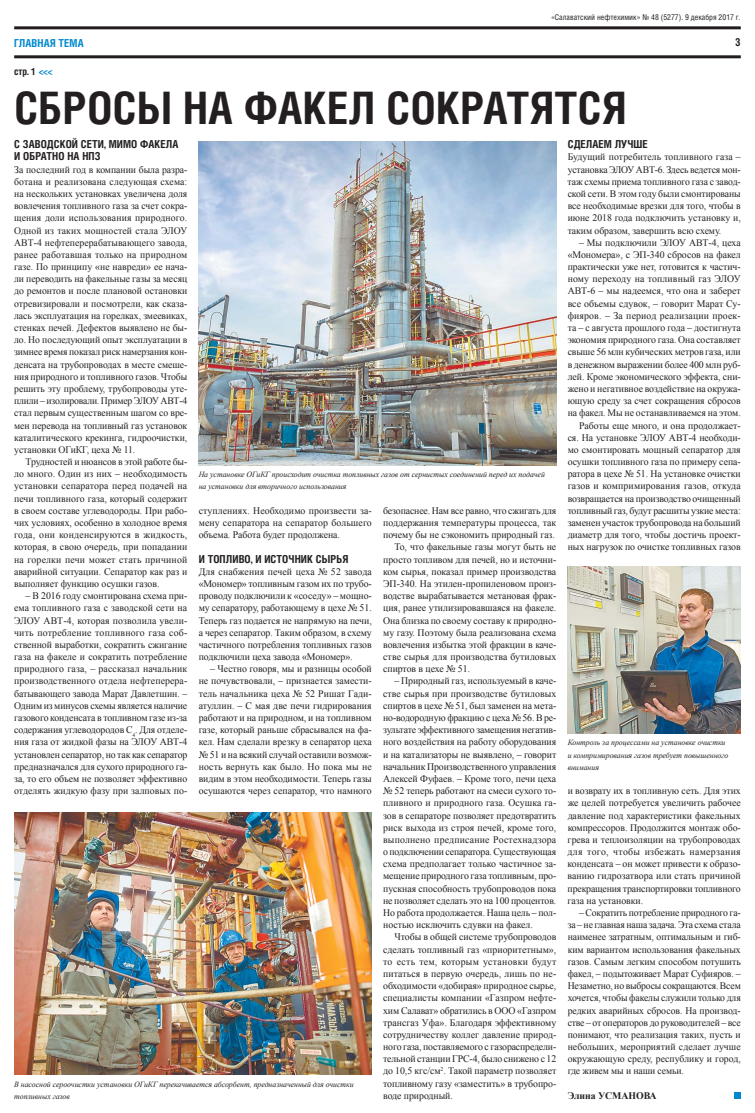
<style>
.page{position:relative;width:755px;height:1113px;background:#fff}
.page>*{position:absolute;margin:0;border:0;box-sizing:border-box;transform-origin:0 0}
.t1{font:700 44.8px "Helios Cond";letter-spacing:.01em;color:#231f20}
.t2{font:700 11px/12.2px "Helios Cond";letter-spacing:.01em;color:#231f20}
.t3{font:700 11px "Helios Cond";letter-spacing:.01em;color:#0089cf}
.t4{font:10px/12.2px "Times New Roman";letter-spacing:-.005em;color:#231f20;text-align:justify}
.t5{font:700 10px "Times New Roman";letter-spacing:-.005em;color:#231f20}
.t6{font:700 10px "Helios Cond";color:#231f20}
.t7{font:italic 8px/12.2px "Times New Roman";letter-spacing:-.005em;color:#231f20}
.t8{font:8px "Helios Cond";color:#231f20}
.s1{color:#0089cf}
</style>
<div class="page">
<hr style="left:14px;top:26px;width:726px;height:3px;background:#231f20">
<hr style="left:14px;top:55px;width:726px;height:3px;background:#231f20">
<img style="left:198px;top:142px;width:358px;height:323px">
<img style="left:14px;top:812px;width:357px;height:262px">
<img style="left:567px;top:566px;width:173px;height:167px">
<div style="left:733px;top:1092px;width:7px;height:7px;background:#0089cf"></div>
<p class="t8" style="left:550px;top:14px;width:191px">«Салаватский нефтехимик» № 48 (5277). 9 декабря 2017 г.</p>
<p class="t3" style="left:14px;top:39px;width:71px">ГЛАВНАЯ ТЕМА</p>
<p class="t2" style="left:734px;top:37px;width:7px">3</p>
<p class="t6" style="left:14px;top:68px;width:40px">стр. 1 <span class="s1">&lt;&lt;&lt;</span></p>
<h1 class="t1" style="left:14px;top:92px;width:613px">СБРОСЫ НА ФАКЕЛ СОКРАТЯТСЯ</h1>
<p class="t2" style="left:14px;top:139px;width:165px">С ЗАВОДСКОЙ СЕТИ, МИМО ФАКЕЛА<br>И ОБРАТНО НА НПЗ</p>
<p class="t4" style="left:14px;top:163px;width:174px">За последний год в компании была разра&shy;ботана и реализована следующая схема: на нескольких установках увеличена доля вовлечения топливного газа за счет сокра&shy;щения доли использования природного.<br>Одной из таких мощностей стала ЭЛОУ АВТ-4 нефтеперерабатывающего завода, ранее работавшая только на природном газе. По принципу «не навреди» ее нача&shy;ли переводить на факельные газы за месяц до ремонтов и после плановой остановки отревизировали и посмотрели, как сказа&shy;лась эксплуатация на горелках, змеевиках, стенках печей. Дефектов выявлено не бы&shy;ло. Но последующий опыт эксплуатации в зимнее время показал риск намерзания кон&shy;денсата на трубопроводах в месте смеше&shy;ния природного и топливного газов. Чтобы решить эту проблему, трубопроводы уте&shy;плили – изолировали. Пример ЭЛОУ АВТ-4 стал первым существенным шагом со вре&shy;мен перевода на топливный газ установок каталитического крекинга, гидроочистки, установки ОГиКГ, цеха № 11.</p>
<p class="t4" style="left:14px;top:455px;width:174px;text-indent:11px">Трудностей и нюансов в этой работе бы&shy;ло много. Один из них – необходимость установки сепаратора перед подачей на печи топливного газа, который содержит в своем составе углеводороды. При рабо&shy;чих условиях, особенно в холодное время года, они конденсируются в жидкость, которая, в свою очередь, при попадании на горелки печи может стать причиной аварийной ситуации. Сепаратор как раз и выполняет функцию осушки газов.</p>
<p class="t4" style="left:14px;top:589px;width:174px;text-indent:11px">– В 2016 году смонтирована схема при&shy;ема топливного газа с заводской сети на ЭЛОУ АВТ-4, которая позволила увели&shy;чить потребление топливного газа соб&shy;ственной выработки, сократить сжигание газа на факеле и сократить потребление природного газа, – рассказал начальник производственного отдела нефтеперера&shy;батывающего завода Марат Давлетшин. – Одним из минусов схемы является наличие газового конденсата в топливном газе из-за содержания углеводородов С<sub>4</sub>. Для отделе&shy;ния газа от жидкой фазы на ЭЛОУ АВТ-4 установлен сепаратор, но так как сепаратор предназначался для сухого природного га&shy;за, то его объем не позволяет эффективно отделять жидкую фазу при залповых по-</p>
<p class="t7" style="left:198px;top:468px;width:347px">На установке ОГиКГ происходит очистка топливных газов от сернистых соединений перед их подачей на установки для вторичного использования</p>
<p class="t4" style="left:198px;top:504px;width:174px">ступлениях. Необходимо произвести за&shy;мену сепаратора на сепаратор большего объема. Работа будет продолжена.</p>
<p class="t2" style="left:198px;top:553px;width:151px">И ТОПЛИВО, И ИСТОЧНИК СЫРЬЯ</p>
<p class="t4" style="left:198px;top:565px;width:174px">Для снабжения печей цеха № 52 завода «Мономер» топливным газом их по трубо&shy;проводу подключили к «соседу» – мощно&shy;му сепаратору, работающему в цехе № 51.<br>Теперь газ подается не напрямую на печи, а через сепаратор. Таким образом, в схему частичного потребления топливных газов подключили цеха завода «Мономер».</p>
<p class="t4" style="left:198px;top:663px;width:174px;text-indent:11px">– Честно говоря, мы и разницы особой не почувствовали, – признается замести&shy;тель начальника цеха № 52 Ришат Гади&shy;атуллин. – С мая две печи гидрирования работают и на природном, и на топливном газе, который раньше сбрасывался на фа&shy;кел. Нам сделали врезку в сепаратор цеха № 51 и на всякий случай оставили возмож&shy;ность вернуть как было. Но пока мы не видим в этом необходимости. Теперь газы осушаются через сепаратор, что намного</p>
<p class="t4" style="left:383px;top:504px;width:174px">безопаснее. Нам все равно, что сжигать для</p>
<p class="t4" style="left:383px;top:516px;width:174px">поддержания температуры процесса, так</p>
<p class="t4" style="left:383px;top:529px;width:173px">почему бы не сэкономить природный газ.</p>
<p class="t4" style="left:394px;top:541px;width:163px">То, что факельные газы могут быть не</p>
<p class="t4" style="left:383px;top:553px;width:174px">просто топливом для печей, но и источни-</p>
<p class="t4" style="left:383px;top:565px;width:174px">ком сырья, показал пример производства</p>
<p class="t4" style="left:383px;top:577px;width:174px">ЭП-340. На этилен-пропиленовом произ-</p>
<p class="t4" style="left:383px;top:589px;width:174px">водстве вырабатывается метановая фрак-</p>
<p class="t4" style="left:383px;top:602px;width:174px">ция, ранее утилизировавшаяся на факеле.</p>
<p class="t4" style="left:383px;top:614px;width:174px">Она близка по своему составу к природно-</p>
<p class="t4" style="left:383px;top:626px;width:174px">му газу. Поэтому была реализована схема</p>
<p class="t4" style="left:383px;top:638px;width:174px">вовлечения избытка этой фракции в каче-</p>
<p class="t4" style="left:383px;top:650px;width:174px">стве сырья для производства бутиловых</p>
<p class="t4" style="left:383px;top:663px;width:88px">спиртов в цехе № 51.</p>
<p class="t4" style="left:383px;top:675px;width:174px;text-indent:11px">– Природный газ, используемый в каче&shy;стве сырья при производстве бутиловых спиртов в цехе № 51, был заменен на мета&shy;но-водородную фракцию с цеха № 56. В ре&shy;зультате эффективного замещения негатив&shy;ного воздействия на работу оборудования и на катализаторы не выявлено, – говорит начальник Производственного управления Алексей Фуфаев. – Кроме того, печи цеха № 52 теперь работают на смеси сухого то&shy;пливного и природного газа. Осушка га&shy;зов в сепараторе позволяет предотвратить риск выхода из строя печей, кроме того, выполнено предписание Ростехнадзора о подключении сепаратора. Существующая схема предполагает только частичное за&shy;мещение природного газа топливным, про&shy;пускная способность трубопроводов пока не позволяет сделать это на 100 процентов.<br>Но работа продолжается. Наша цель – пол&shy;ностью исключить сдувки на факел.</p>
<p class="t4" style="left:383px;top:931px;width:174px;text-indent:11px">Чтобы в общей системе трубопроводов сделать топливный газ «приоритетным», то есть тем, которым установки будут питаться в первую очередь, лишь по не&shy;обходимости «добирая» природное сырье, специалисты компании «Газпром нефте&shy;хим Салават» обратились в ООО «Газпром трансгаз Уфа». Благодаря эффективному сотрудничеству коллег давление природ&shy;ного газа, поставляемого с газораспредели&shy;тельной станции ГРС-4, было снижено с 12 до 10,5 кгс/см<sup>2</sup>. Такой параметр позволяет топливному газу «заместить» в трубопро&shy;воде природный.</p>
<p class="t7" style="left:14px;top:1077px;width:341px">В насосной сероочистки установки ОГиКГ перекачивается абсорбент, предназначенный для очистки топливных газов</p>
<p class="t2" style="left:567px;top:139px;width:81px">СДЕЛАЕМ ЛУЧШЕ</p>
<p class="t4" style="left:567px;top:151px;width:174px">Будущий потребитель топливного газа – установка ЭЛОУ АВТ-6. Здесь ведется мон&shy;таж схемы приема топливного газа с завод&shy;ской сети. В этом году были смонтированы все необходимые врезки для того, чтобы в июне 2018 года подключить установку и, таким образом, завершить всю схему.</p>
<p class="t4" style="left:567px;top:236px;width:174px;text-align:right">– Мы подключили ЭЛОУ АВТ-4, цеха «Мономера», с ЭП-340 сбросов на факел практически уже нет, готовится к частич&shy;ному переходу на топливный газ ЭЛОУ АВТ-6 – мы надеемся, что она и заберет все объемы сдувок, – говорит Марат Су&shy;фияров. – За период реализации проек&shy;та – с августа прошлого года – достигнута экономия природного газа. Она составляет свыше 56 млн кубических метров газа, или в денежном выражении более 400 млн руб&shy;лей. Кроме экономического эффекта, сни&shy;жено и негативное воздействие на окружа&shy;ющую среду за счет сокращения сбросов на факел. Мы не останавливаемся на этом.<br>Работы еще много, и она продолжает&shy;ся. На установке ЭЛОУ АВТ-4 необходи&shy;мо смонтировать мощный сепаратор для осушки топливного газа по примеру сепа&shy;ратора в цехе № 51. На установке очистки газов и компримирования газов, откуда возвращается на производство очищенный топливный газ, будут расшиты узкие места: заменен участок трубопровода на больший диаметр для того, чтобы достичь проект&shy;ных нагрузок по очистке топливных газов</p>
<p class="t7" style="left:567px;top:736px;width:162px">Контроль за процессами на установке очистки и компримирования газов требует повышенного внимания</p>
<p class="t4" style="left:567px;top:784px;width:174px">и возврату их в топливную сеть. Для этих же целей потребуется увеличить рабочее давление под характеристики факельных компрессоров. Продолжится монтаж обо&shy;грева и теплоизоляции на трубопроводах для того, чтобы избежать намерзания конденсата – он может привести к образо&shy;ванию гидрозатвора или стать причиной прекращения транспортировки топливного газа на установки.</p>
<p class="t4" style="left:567px;top:906px;width:174px;text-indent:11px">– Сократить потребление природного га&shy;за – не главная наша задача. Эта схема стала наименее затратным, оптимальным и гиб&shy;ким вариантом использования факельных газов. Самым легким способом потушить факел, – подытоживает Марат Суфияров. – Незаметно, но выбросы сокращаются. Всем хочется, чтобы факелы служили только для редких аварийных сбросов. На производ&shy;стве – от операторов до руководителей – все понимают, что реализация таких, пусть и небольших, мероприятий сделает лучше окружающую среду, республику и город, где живем мы и наши семьи.</p>
<p class="t5" style="left:567px;top:1090px;width:90px">Элина УСМАНОВА</p>
</div>
